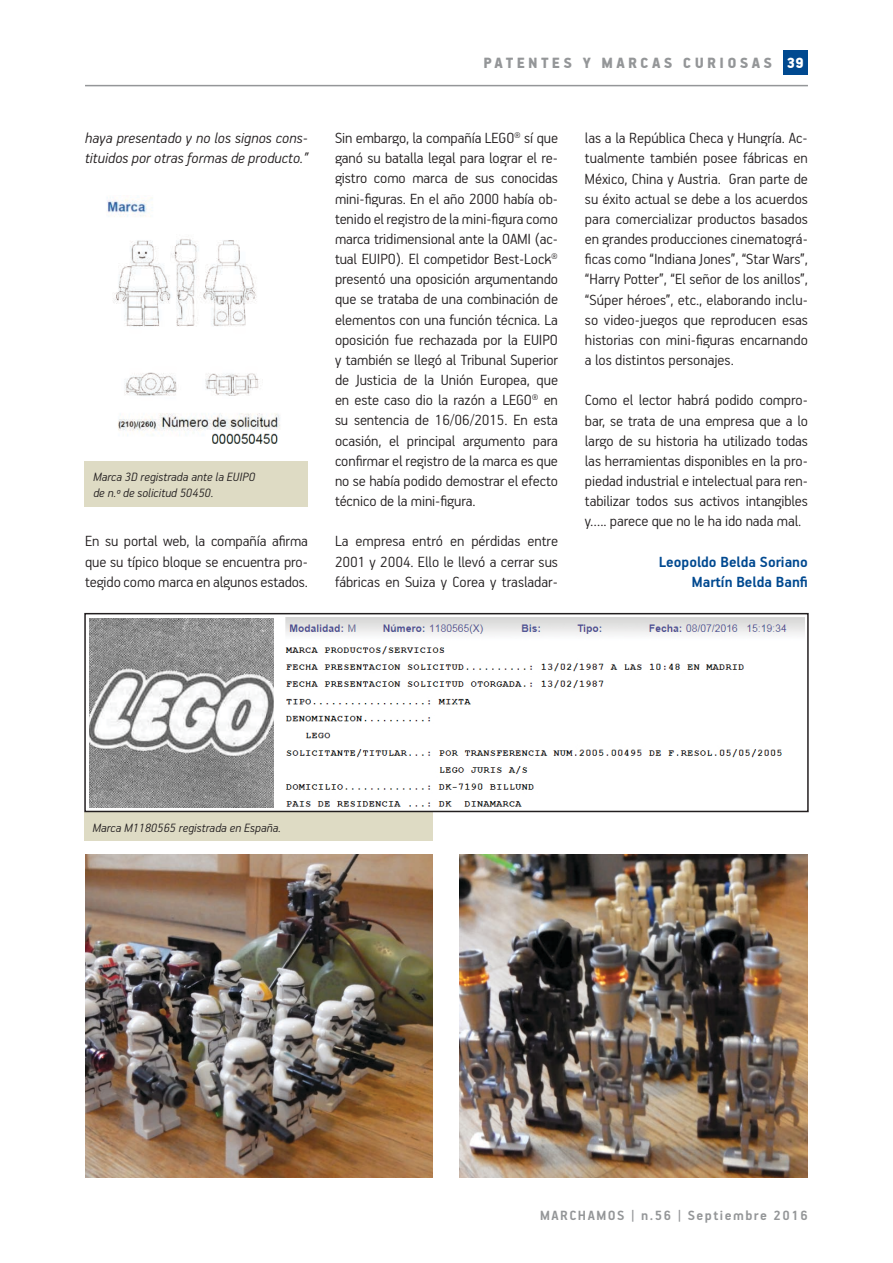
<style>
.page{position:relative;width:893px;height:1263px;background:#fff}
.page>*{position:absolute;margin:0;border:0;box-sizing:border-box;transform-origin:0 0}
.t1{font:300 16.5px/20.1px "PF Handbook Pro";letter-spacing:-.005em;color:#231f20;text-align:justify}
.t2{font:italic 300 16.5px/20.1px "PF Handbook Pro";color:#231f20}
.t3{font:700 16.5px/20.1px "PF Handbook Pro";color:#004990;text-align:right}
.t4{font:900 16.5px "PF Handbook Pro";letter-spacing:.2em;color:#949698}
.t5{font:700 15px "PF Handbook Pro";letter-spacing:.1em;color:#949698}
.t6{font:italic 300 13.5px/16.5px "PF Handbook Pro";color:#231f20}
.s1{color:#fff}
</style>
<div class="page">
<div style="left:783px;top:50px;width:25px;height:25px;background:#004990"></div>
<hr style="left:85px;top:85px;width:723px;height:1px;background:#949698">
<div style="left:84px;top:812px;width:348px;height:29px;background:#dedbc4"></div>
<img style="left:107px;top:197px;width:173px;height:239px">
<img style="left:206px;top:430px;width:74px;height:14px">
<div style="left:85px;top:461px;width:223px;height:45px;background:#dedbc4"></div>
<img style="left:460px;top:855px;width:348px;height:323px">
<img style="left:85px;top:855px;width:348px;height:323px">
<img style="left:89px;top:619px;width:185px;height:189px">
<img style="left:285px;top:617px;width:520px;height:190px">
<div style="left:84px;top:613px;width:725px;height:199px;border:2px solid #231f20"></div>
<p class="t2" style="left:85px;top:127px;width:224px">haya presentado y no los signos cons&shy;tituidos por otras formas de producto.”</p>
<p class="t6" style="left:93px;top:468px;width:163px">Marca 3D registrada ante la EUIPO de n.º de solicitud 50450.</p>
<p class="t1" style="left:85px;top:531px;width:224px">En su portal web, la compañía afirma que su típico bloque se encuentra pro&shy;tegido como marca en algunos estados.</p>
<p class="t4" style="left:483px;top:53px;width:322px">PATENTES Y MARCAS CURIOSAS <span class="s1">39</span></p>
<p class="t1" style="left:335px;top:127px;width:224px">Sin embargo, la compañía LEGO® sí que ganó su batalla legal para lograr el re&shy;gistro como marca de sus conocidas mini-figuras. En el año 2000 había ob&shy;tenido el registro de la mini-figura como marca tridimensional ante la OAMI (ac&shy;tual EUIPO). El competidor Best-Lock® presentó una oposición argumentando que se trataba de una combinación de elementos con una función técnica. La oposición fue rechazada por la EUIPO y también se llegó al Tribunal Superior de Justicia de la Unión Europea, que en este caso dio la razón a LEGO® en su sentencia de 16/06/2015. En esta ocasión, el principal argumento para confirmar el registro de la marca es que no se había podido demostrar el efecto técnico de la mini-figura.</p>
<p class="t1" style="left:335px;top:531px;width:224px">La empresa entró en pérdidas entre 2001 y 2004. Ello le llevó a cerrar sus fábricas en Suiza y Corea y trasladar-</p>
<p class="t1" style="left:585px;top:127px;width:224px">las a la República Checa y Hungría. Ac&shy;tualmente también posee fábricas en México, China y Austria. Gran parte de su éxito actual se debe a los acuerdos para comercializar productos basados en grandes producciones cinematográ&shy;ficas como “Indiana Jones”, “Star Wars”, “Harry Potter”, “El señor de los anillos”, “Súper héroes”, etc., elaborando inclu&shy;so video-juegos que reproducen esas historias con mini-figuras encarnando a los distintos personajes.</p>
<p class="t1" style="left:585px;top:390px;width:224px">Como el lector habrá podido compro&shy;bar, se trata de una empresa que a lo largo de su historia ha utilizado todas las herramientas disponibles en la pro&shy;piedad industrial e intelectual para ren&shy;tabilizar todos sus activos intangibles y….. parece que no le ha ido nada mal.</p>
<p class="t3" style="left:659px;top:551px;width:151px">Leopoldo Belda Soriano<br>Martín Belda Banfi</p>
<p class="t6" style="left:93px;top:819px;width:190px">Marca M1180565 registrada en España.</p>
<p class="t5" style="left:540px;top:1206px;width:269px">MARCHAMOS | n.56 | Septiembre 2016</p>
</div>
